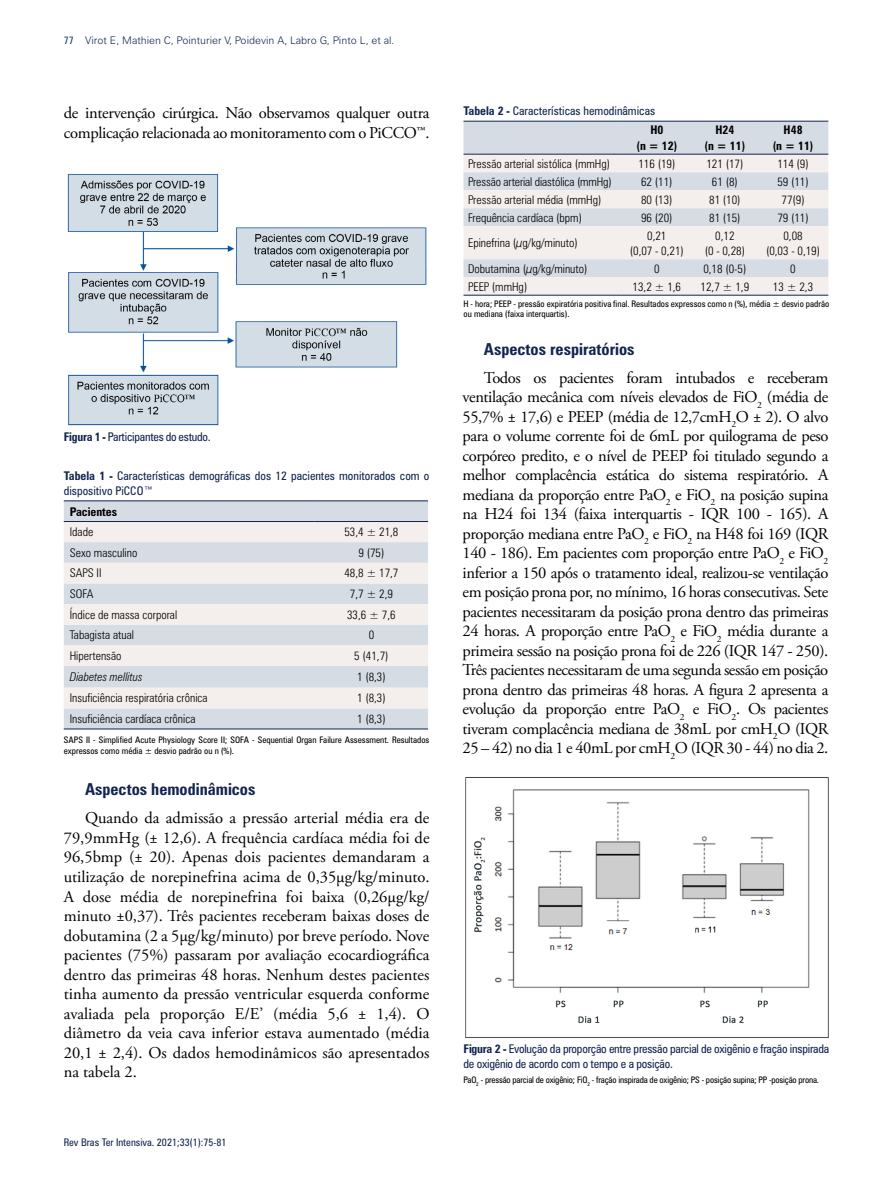
<style>
.page{position:relative;width:893px;height:1191px;background:#fff}
.page>*{position:absolute;margin:0;border:0;box-sizing:border-box;transform-origin:0 0}
.t1{font:16.5px/19.5px "Adobe Garamond Pro";letter-spacing:-.02em;color:#000;text-align:justify}
.t2{font:700 condensed 16.5px "Zurich BT";color:#12254f}
.t3{font:300 condensed 12px/15px "Zurich BT";color:#000;text-align:center}
.t4{font:condensed 12px/15px "Zurich BT";letter-spacing:-.02em;color:#12254f}
.t5{font:condensed 12px/15px "Zurich BT";color:#12254f}
.t6{font:700 condensed 12px/15px "Zurich BT";color:#000;text-align:center}
.t7{font:italic 300 condensed 12px "Zurich BT";color:#000}
.t8{font:300 10.5px "Zurich BT";color:#12254f}
.t9{font:condensed 10.5px "Zurich BT";color:#12254f}
.t10{font:condensed 9px/10.8px "Zurich BT";color:#000}
.t11{font:condensed 9px "Zurich BT";letter-spacing:-.02em;color:#000}
.s1{font-weight:400;font-stretch:condensed;color:#163f6d}
.s2{font-weight:700}
.s3{font-weight:700;color:#000}
</style>
<div class="page">
<div style="left:64px;top:501px;width:364px;height:227px;background:#d5dce4"></div>
<svg style="left:64px;top:522px;width:364px;height:186px;background:#e6e6e9"></svg>
<hr style="left:64px;top:500px;width:251px;height:1px;background:#12254f">
<hr style="left:315px;top:500px;width:113px;height:1px;background:#12254f">
<hr style="left:64px;top:521px;width:251px;height:1px;background:#12254f">
<hr style="left:315px;top:521px;width:113px;height:1px;background:#12254f">
<hr style="left:64px;top:728px;width:251px;height:1px;background:#12254f">
<hr style="left:315px;top:728px;width:113px;height:1px;background:#12254f">
<img style="left:67px;top:173px;width:360px;height:253px">
<div style="left:463px;top:122px;width:365px;height:32px;background:#d5dce4"></div>
<svg style="left:463px;top:155px;width:365px;height:140px;background:#e7e7e9"></svg>
<hr style="left:463px;top:121px;width:159px;height:1px;background:#12254f">
<hr style="left:622px;top:121px;width:70px;height:1px;background:#12254f">
<hr style="left:692px;top:121px;width:66px;height:1px;background:#12254f">
<hr style="left:758px;top:121px;width:70px;height:1px;background:#12254f">
<hr style="left:463px;top:154px;width:159px;height:1px;background:#12254f">
<hr style="left:622px;top:154px;width:70px;height:1px;background:#12254f">
<hr style="left:692px;top:154px;width:66px;height:1px;background:#12254f">
<hr style="left:758px;top:154px;width:70px;height:1px;background:#12254f">
<hr style="left:463px;top:295px;width:159px;height:1px;background:#12254f">
<hr style="left:622px;top:295px;width:70px;height:1px;background:#12254f">
<hr style="left:692px;top:295px;width:66px;height:1px;background:#12254f">
<hr style="left:758px;top:295px;width:70px;height:1px;background:#12254f">
<img style="left:465px;top:777px;width:364px;height:261px">
<p class="t8" style="left:64px;top:34px;width:332px"><span class="s1">77</span> Virot E, Mathien C, Pointurier V, Poidevin A, Labro G, Pinto L, et al.</p>
<p class="t1" style="left:64px;top:104px;width:367px">de intervenção cirúrgica. Não observamos qualquer outra complicação relacionada ao monitoramento com o PiCCO™.</p>
<p class="t4" style="left:64px;top:429px;width:148px"><span class="s2">Figura 1 -</span> Participantes do estudo.</p>
<p class="t5" style="left:64px;top:468px;width:367px"><span class="s2">Tabela 1 -</span> Características demográficas dos 12 pacientes monitorados com o dispositivo PiCCO™</p>
<p class="t6" style="left:70px;top:503px;width:49px">Pacientes</p>
<p class="t3" style="left:70px;top:524px;width:25px">Idade</p>
<p class="t3" style="left:344px;top:524px;width:56px">53,4 ± 21,8</p>
<p class="t3" style="left:70px;top:545px;width:69px">Sexo masculino</p>
<p class="t3" style="left:358px;top:545px;width:27px">9 (75)</p>
<p class="t3" style="left:70px;top:565px;width:33px">SAPS II</p>
<p class="t3" style="left:344px;top:565px;width:56px">48,8 ± 17,7</p>
<p class="t3" style="left:70px;top:586px;width:25px">SOFA</p>
<p class="t3" style="left:350px;top:586px;width:45px">7,7 ± 2,9</p>
<p class="t3" style="left:70px;top:607px;width:109px">Índice de massa corporal</p>
<p class="t3" style="left:347px;top:607px;width:50px">33,6 ± 7,6</p>
<p class="t3" style="left:70px;top:627px;width:66px">Tabagista atual</p>
<p class="t3" style="left:369px;top:627px;width:7px">0</p>
<p class="t3" style="left:70px;top:648px;width:53px">Hipertensão</p>
<p class="t3" style="left:354px;top:648px;width:36px">5 (41,7)</p>
<p class="t7" style="left:70px;top:669px;width:74px">Diabetes mellitus</p>
<p class="t3" style="left:357px;top:669px;width:30px">1 (8,3)</p>
<p class="t3" style="left:70px;top:690px;width:139px">Insuficiência respiratória crônica</p>
<p class="t3" style="left:357px;top:690px;width:30px">1 (8,3)</p>
<p class="t3" style="left:70px;top:711px;width:127px">Insuficiência cardíaca crônica</p>
<p class="t3" style="left:357px;top:711px;width:30px">1 (8,3)</p>
<p class="t10" style="left:64px;top:734px;width:367px">SAPS II - Simplified Acute Physiology Score II; SOFA - Sequential Organ Failure Assessment. Resultados expressos como média ± desvio padrão ou n (%).</p>
<p class="t2" style="left:85px;top:779px;width:172px">Aspectos hemodinâmicos</p>
<p class="t1" style="left:64px;top:809px;width:367px;text-indent:21px">Quando da admissão a pressão arterial média era de 79,9mmHg (± 12,6). A frequência cardíaca média foi de 96,5bmp (± 20). Apenas dois pacientes demandaram a utilização de norepinefrina acima de 0,35µg/kg/minuto.<br>A dose média de norepinefrina foi baixa (0,26µg/kg/ minuto ±0,37). Três pacientes receberam baixas doses de dobutamina (2 a 5µg/kg/minuto) por breve período. Nove pacientes (75%) passaram por avaliação ecocardiográfica dentro das primeiras 48 horas. Nenhum destes pacientes tinha aumento da pressão ventricular esquerda conforme avaliada pela proporção E/E’ (média 5,6 ± 1,4). O diâmetro da veia cava inferior estava aumentado (média 20,1 ± 2,4). Os dados hemodinâmicos são apresentados na tabela 2.</p>
<p class="t9" style="left:64px;top:1135px;width:164px">Rev Bras Ter Intensiva. 2021;33(1):75-81</p>
<p class="t5" style="left:650px;top:101px;width:15px;line-height:19.5px;text-indent:-187px"><span class="s2">Tabela 2 -</span> Características hemodinâmicas<br><span class="s3">H0</span></p>
<p class="t6" style="left:636px;top:138px;width:42px">(n = 12)</p>
<p class="t6" style="left:704px;top:123px;width:42px">H24<br>(n = 11)</p>
<p class="t6" style="left:773px;top:123px;width:42px">H48<br>(n = 11)</p>
<p class="t3" style="left:468px;top:156px;width:143px">Pressão arterial sistólica (mmHg)</p>
<p class="t3" style="left:638px;top:156px;width:38px">116 (19)</p>
<p class="t3" style="left:706px;top:156px;width:38px">121 (17)</p>
<p class="t3" style="left:777px;top:156px;width:33px">114 (9)</p>
<p class="t3" style="left:468px;top:174px;width:145px">Pressão arterial diastólica (mmHg)</p>
<p class="t3" style="left:641px;top:174px;width:33px">62 (11)</p>
<p class="t3" style="left:712px;top:174px;width:27px">61 (8)</p>
<p class="t3" style="left:777px;top:174px;width:33px">59 (11)</p>
<p class="t3" style="left:468px;top:192px;width:135px">Pressão arterial média (mmHg)</p>
<p class="t3" style="left:641px;top:192px;width:33px">80 (13)</p>
<p class="t3" style="left:709px;top:192px;width:33px">81 (10)</p>
<p class="t3" style="left:781px;top:192px;width:25px">77(9)</p>
<p class="t3" style="left:468px;top:210px;width:115px">Frequência cardíaca (bpm)</p>
<p class="t3" style="left:641px;top:210px;width:33px">96 (20)</p>
<p class="t3" style="left:709px;top:210px;width:33px">81 (15)</p>
<p class="t3" style="left:777px;top:210px;width:33px">79 (11)</p>
<p class="t3" style="left:468px;top:235px;width:111px">Epinefrina (µg/kg/minuto)</p>
<p class="t3" style="left:630px;top:228px;width:56px">0,21<br>(0,07 - 0,21)</p>
<p class="t3" style="left:705px;top:228px;width:42px">0,12<br>(0 - 0,28)</p>
<p class="t3" style="left:766px;top:228px;width:56px">0,08<br>(0,03 - 0,19)</p>
<p class="t3" style="left:468px;top:261px;width:121px">Dobutamina (µg/kg/minuto)</p>
<p class="t3" style="left:654px;top:261px;width:7px">0</p>
<p class="t3" style="left:703px;top:261px;width:45px">0,18 (0-5)</p>
<p class="t3" style="left:790px;top:261px;width:7px">0</p>
<p class="t3" style="left:468px;top:279px;width:61px">PEEP (mmHg)</p>
<p class="t3" style="left:633px;top:279px;width:50px">13,2 ± 1,6</p>
<p class="t3" style="left:701px;top:279px;width:50px">12,7 ± 1,9</p>
<p class="t3" style="left:773px;top:279px;width:42px">13 ± 2,3</p>
<p class="t10" style="left:463px;top:298px;width:367px">H - hora; PEEP - pressão expiratória positiva final. Resultados expressos como n (%), média ± desvio padrão ou mediana (faixa interquartis).</p>
<p class="t2" style="left:484px;top:339px;width:152px">Aspectos respiratórios</p>
<p class="t1" style="left:463px;top:368px;width:367px;text-indent:21px">Todos os pacientes foram intubados e receberam ventilação mecânica com níveis elevados de FiO<sub>2</sub> (média de 55,7% ± 17,6) e PEEP (média de 12,7cmH<sub>2</sub>O ± 2). O alvo para o volume corrente foi de 6mL por quilograma de peso corpóreo predito, e o nível de PEEP foi titulado segundo a melhor complacência estática do sistema respiratório. A mediana da proporção entre PaO<sub>2</sub> e FiO<sub>2</sub> na posição supina na H24 foi 134 (faixa interquartis - IQR 100 - 165). A proporção mediana entre PaO<sub>2</sub> e FiO<sub>2</sub> na H48 foi 169 (IQR 140 - 186). Em pacientes com proporção entre PaO<sub>2</sub> e FiO<sub>2 </sub>inferior a 150 após o tratamento ideal, realizou-se ventilação em posição prona por, no mínimo, 16 horas consecutivas. Sete pacientes necessitaram da posição prona dentro das primeiras 24 horas. A proporção entre PaO<sub>2</sub> e FiO<sub>2</sub> média durante a primeira sessão na posição prona foi de 226 (IQR 147 - 250).<br>Três pacientes necessitaram de uma segunda sessão em posição prona dentro das primeiras 48 horas. A figura 2 apresenta a evolução da proporção entre PaO<sub>2</sub> e FiO<sub>2</sub>. Os pacientes tiveram complacência mediana de 38mL por cmH<sub>2</sub>O (IQR 25 – 42) no dia 1 e 40mL por cmH<sub>2</sub>O (IQR 30 - 44) no dia 2.</p>
<p class="t4" style="left:463px;top:1041px;width:367px"><span class="s2">Figura 2 -</span> Evolução da proporção entre pressão parcial de oxigênio e fração inspirada de oxigênio de acordo com o tempo e a posição.</p>
<p class="t11" style="left:463px;top:1074px;width:357px">PaO<sub>2</sub> - pressão parcial de oxigênio; FiO<sub>2</sub> - fração inspirada de oxigênio; PS - posição supina; PP -posição prona.</p>
</div>
